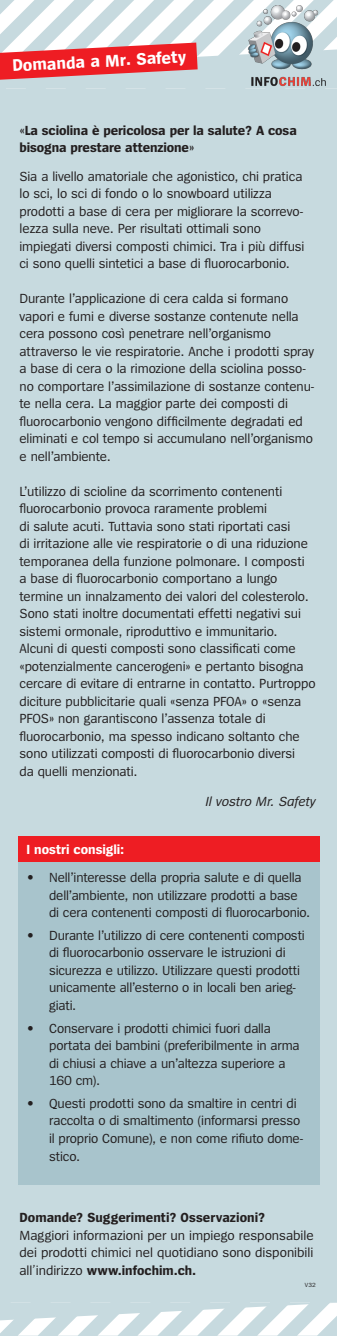
<style>
.page{position:relative;width:337px;height:1336px;background:#fff}
.page>*{position:absolute;margin:0;border:0;box-sizing:border-box;transform-origin:0 0}
.t1{font:700 17.5px "Spiegel";color:#fff}
.t2{font:13.75px/17.5px "Spiegel";letter-spacing:-.01em;color:#231f20}
.t3{font:700 13.75px/17.5px "Spiegel";letter-spacing:-.01em;color:#231f20}
.t4{font:italic 13.75px "Spiegel";letter-spacing:-.005em;color:#231f20}
.t5{font:700 13.75px "Spiegel";letter-spacing:-.005em;color:#fff}
.t6{font:6.25px "Spiegel";color:#231f20}
.s1{font-family:"The Sans";font-weight:300}
.s2{font-weight:700}
</style>
<div class="page">
<div style="left:0;top:89px;width:337px;height:1214px;background:#c7dadf"></div>
<div style="left:18px;top:836px;width:301px;height:26px;background:#ee1d23"></div>
<div style="left:18px;top:862px;width:301px;height:323px;background:#a8c4cc"></div>
<svg style="left:0;top:1303px;width:337px;height:33px"></svg>
<svg style="left:0;top:0;width:337px;height:89px"></svg>
<img style="left:248px;top:5px;width:86px;height:84px">
<p class="t1" style="left:12px;top:57px;width:175px;rotate:-3deg">Domanda a Mr. Safety</p>
<p class="t3" style="left:19px;top:122px;width:279px">«La sciolina è pericolosa per la salute? A cosa bisogna prestare attenzione»</p>
<p class="t2" style="left:19px;top:168px;width:286px">Sia a livello amatoriale che agonistico, chi pratica lo sci, lo sci di fondo o lo snowboard utilizza prodotti a base di cera per migliorare la scorrevo&shy;lezza sulla neve. Per risultati ottimali sono impiegati diversi composti chimici. Tra i più diffusi ci sono quelli sintetici a base di fluorocarbonio.</p>
<p class="t2" style="left:19px;top:290px;width:296px">Durante l’applicazione di cera calda si formano vapori e fumi e diverse sostanze contenute nella cera possono così penetrare nell’organismo attraverso le vie respiratorie. Anche i prodotti spray a base di cera o la rimozione della sciolina posso&shy;no comportare l’assimilazione di sostanze contenu&shy;te nella cera. La maggior parte dei composti di fluorocarbonio vengono difficilmente degradati ed eliminati e col tempo si accumulano nell’organismo e nell’ambiente.</p>
<p class="t2" style="left:19px;top:483px;width:297px">L’utilizzo di scioline da scorrimento contenenti fluorocarbonio provoca raramente problemi<br>di salute acuti. Tuttavia sono stati riportati casi<br>di irritazione alle vie respiratorie o di una riduzione temporanea della funzione polmonare. I composti<br>a base di fluorocarbonio comportano a lungo termine un innalzamento dei valori del colesterolo.<br>Sono stati inoltre documentati effetti negativi sui sistemi ormonale, riproduttivo e immunitario.<br>Alcuni di questi composti sono classificati come «potenzialmente cancerogeni» e pertanto bisogna cercare di evitare di entrarne in contatto. Purtroppo diciture pubblicitarie quali «senza PFOA» o «senza PFOS» non garantiscono l’assenza totale di fluorocarbonio, ma spesso indicano soltanto che sono utilizzati composti di fluorocarbonio diversi<br>da quelli menzionati.</p>
<p class="t4" style="left:205px;top:794px;width:112px">Il vostro Mr. Safety</p>
<p class="t5" style="left:27px;top:842px;width:99px">I nostri consigli:</p>
<p class="t2" style="left:49px;top:869px;width:262px;text-indent:-23px">• Nell’interesse della propria salute e di quella dell’ambiente, non utilizzare prodotti a base di cera contenenti composti di fluorocarbonio.</p>
<p class="t2" style="left:49px;top:927px;width:257px;text-indent:-22px">• Durante l’utilizzo di cere contenenti composti di fluorocarbonio osservare le istruzioni di sicurezza e utilizzo. Utilizzare questi prodotti unicamente all’esterno o in locali ben arieg&shy;giati.</p>
<p class="t2" style="left:49px;top:1020px;width:252px;text-indent:-23px">• Conservare i prodotti chimici fuori dalla portata dei bambini (preferibilmente in arma di chiusi a chiave a un’altezza superiore a 160 cm).</p>
<p class="t2" style="left:49px;top:1095px;width:255px;text-indent:-23px">• Questi prodotti sono da smaltire in centri di raccolta o di smaltimento (informarsi presso il proprio Comune), e non come rifiuto dome&shy;stico.</p>
<p class="t3" style="left:19px;top:1209px;width:247px">Domande? Suggerimenti? Osservazioni?</p>
<p class="t2" style="left:19px;top:1227px;width:295px;text-align:justify">Maggiori informazioni per un impiego responsabile dei prodotti chimici nel quotidiano sono disponibili all<span class="s1">’</span>indirizzo <span class="s2">www.infochim.ch.</span></p>
<p class="t6" style="left:305px;top:1282px;width:12px">V32</p>
</div>
